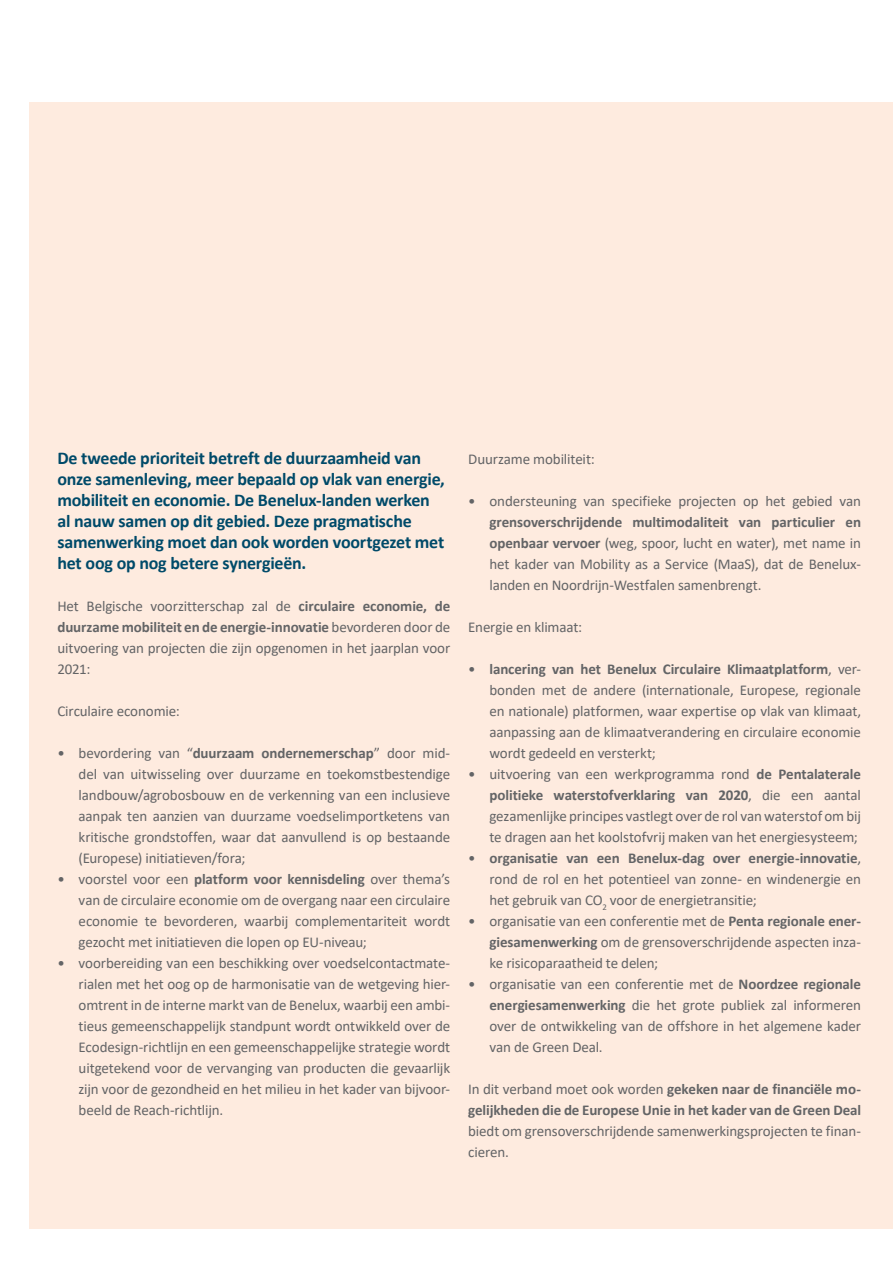
<style>
.page{position:relative;width:893px;height:1263px;background:#fff}
.page>*{position:absolute;margin:0;border:0;box-sizing:border-box;transform-origin:0 0}
.t1{font:700 18px/21px "Calibri";letter-spacing:-.015em;color:#004a69}
.t2{font:15px/21px "Calibri";letter-spacing:-.01em;color:#636466;text-align:justify}
.t3{font:700 15px/21px "Calibri";letter-spacing:-.005em;color:#636466}
.s1{font-weight:700}
.s2{font-weight:400}
</style>
<div class="page">
<div style="left:30px;top:102px;width:863px;height:1127px;background:#feebdf"></div>
<p class="t1" style="left:57px;top:447px;width:389px">De tweede prioriteit betreft de duurzaamheid van onze samenleving, meer bepaald op vlak van energie, mobiliteit en economie. De Benelux-landen werken al nauw samen op dit gebied. Deze pragmatische samenwerking moet dan ook worden voortgezet met het oog op nog betere synergieën.</p>
<p class="t2" style="left:57px;top:595px;width:394px">Het Belgische voorzitterschap zal de <span class="s1">circulaire economie, de duurzame mobiliteit en de energie-innovatie</span> bevorderen door de uitvoering van projecten die zijn opgenomen in het jaarplan voor 2021:</p>
<p class="t2" style="left:57px;top:700px;width:124px">Circulaire economie:</p>
<p class="t2" style="left:79px;top:742px;width:373px;text-indent:-21px">• bevordering van “<span class="s1">duurzaam ondernemerschap</span>” door mid&shy;del van uitwisseling over duurzame en toekomstbestendige landbouw/agrobosbouw en de verkenning van een inclusieve aanpak ten aanzien van duurzame voedselimportketens van kritische grondstoffen, waar dat aanvullend is op bestaande (Europese) initiatieven/fora;</p>
<p class="t2" style="left:79px;top:868px;width:373px;text-indent:-21px">• voorstel voor een <span class="s1">platform voor kennisdeling</span> over thema’s van de circulaire economie om de overgang naar een circulaire economie te bevorderen, waarbij complementariteit wordt gezocht met initiatieven die lopen op EU-niveau;</p>
<p class="t2" style="left:79px;top:952px;width:373px;text-indent:-21px">• voorbereiding van een beschikking over voedselcontactmate&shy;rialen met het oog op de harmonisatie van de wetgeving hier&shy;omtrent in de interne markt van de Benelux, waarbij een ambi&shy;tieus gemeenschappelijk standpunt wordt ontwikkeld over de Ecodesign-richtlijn en een gemeenschappelijke strategie wordt uitgetekend voor de vervanging van producten die gevaarlijk zijn voor de gezondheid en het milieu in het kader van bijvoor&shy;beeld de Reach-richtlijn.</p>
<p class="t2" style="left:468px;top:448px;width:128px">Duurzame mobiliteit:</p>
<p class="t2" style="left:468px;top:490px;width:394px">• ondersteuning van specifieke projecten op het gebied van</p>
<p class="t2" style="left:489px;top:511px;width:373px"><span class="s1">grensoverschrijdende multimodaliteit van particulier en openbaar vervoer</span> (weg, spoor, lucht en water), met name in het kader van Mobility as a Service (MaaS), dat de Benelux&shy;landen en Noordrijn-Westfalen samenbrengt.</p>
<p class="t2" style="left:468px;top:616px;width:115px">Energie en klimaat:</p>
<p class="t2" style="left:489px;top:658px;width:373px;text-indent:-21px">• <span class="s1">lancering van het Benelux Circulaire Klimaatplatform</span>, ver&shy;bonden met de andere (internationale, Europese, regionale en nationale) platformen, waar expertise op vlak van klimaat, aanpassing aan de klimaatverandering en circulaire economie wordt gedeeld en versterkt;</p>
<p class="t2" style="left:489px;top:763px;width:373px;text-indent:-21px">• uitvoering van een werkprogramma rond <span class="s1">de Pentalaterale politieke waterstofverklaring van 2020</span>, die een aantal gezamenlijke principes vastlegt over de rol van waterstof om bij te dragen aan het koolstofvrij maken van het energiesysteem;</p>
<p class="t2" style="left:489px;top:847px;width:373px;text-indent:-21px">• <span class="s1">organisatie van een Benelux-dag over energie-innovatie</span>, rond de rol en het potentieel van zonne- en windenergie en het gebruik van CO<sub>2</sub> voor de energietransitie;</p>
<p class="t2" style="left:489px;top:910px;width:373px;text-indent:-21px">• organisatie van een conferentie met de <span class="s1">Penta regionale ener&shy;giesamenwerking</span> om de grensoverschrijdende aspecten inza&shy;ke risicoparaatheid te delen;</p>
<p class="t2" style="left:489px;top:973px;width:373px;text-indent:-21px">• organisatie van een conferentie met de <span class="s1">Noordzee regionale energiesamenwerking</span> die het grote publiek zal informeren over de ontwikkeling van de offshore in het algemene kader van de Green Deal.</p>
<p class="t3" style="left:468px;top:1078px;width:394px"><span class="s2">In dit verband moet ook worden</span> gekeken naar de financiële mo&shy;gelijkheden die de Europese Unie in het kader van de Green Deal</p>
<p class="t2" style="left:468px;top:1120px;width:394px">biedt om grensoverschrijdende samenwerkingsprojecten te finan&shy;cieren.</p>
</div>
